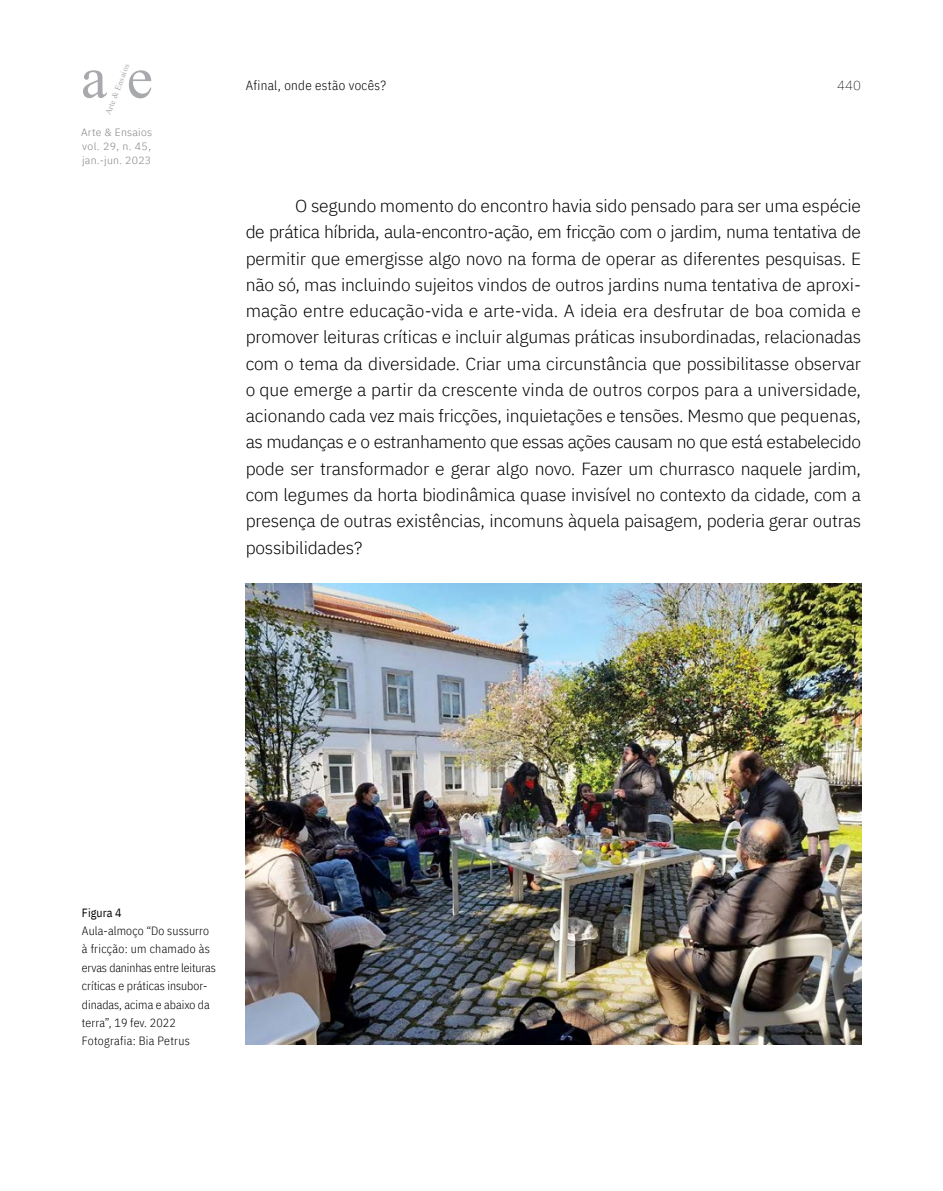
<style>
.page{position:relative;width:943px;height:1191px;background:#fff}
.page>*{position:absolute;margin:0;border:0;box-sizing:border-box;transform-origin:0 0}
.t1{font:59.15px "Times New Roman";color:#a7a9ac}
.t2{font:300 17.5px/26.2px "IBM Plex Sans";letter-spacing:-.01em;color:#000;text-align:justify}
.t3{font:300 13.12px "IBM Plex Sans Cond";letter-spacing:.025em;color:#000}
.t4{font:200 13.12px "IBM Plex Sans";color:#000}
.t5{font:300 11.9px/18.4px "IBM Plex Sans Cond";color:#000}
.t6{font:11.9px "IBM Plex Sans Cond";letter-spacing:.01em;color:#000}
.t7{font:300 10.5px/14px "IBM Plex Sans";letter-spacing:.025em;color:#808285;text-align:justify}
.t8{font:8.4px "Times New Roman";color:#a7a9ac}
</style>
<div class="page">
<img style="left:246px;top:583px;width:615px;height:461px">
<p class="t8" style="left:102px;top:112px;width:55px;rotate:-69deg">Arte &amp; Ensaios</p>
<p class="t7" style="left:81px;top:125px;width:72px">Arte &amp; Ensaios vol. 29, n. 45, jan.-jun. 2023</p>
<h1 class="t1" style="left:81px;top:36px;width:73px">a e</h1>
<p class="t3" style="left:246px;top:75px;width:142px">Afinal, onde estão vocês?</p>
<p class="t4" style="left:837px;top:75px;width:25px">440</p>
<p class="t2" style="left:246px;top:191px;width:617px;text-indent:50px">O segundo momento do encontro havia sido pensado para ser uma espécie de prática híbrida, aula-encontro-ação, em fricção com o jardim, numa tentativa de permitir que emergisse algo novo na forma de operar as diferentes pesquisas. E não só, mas incluindo sujeitos vindos de outros jardins numa tentativa de aproxi&shy;mação entre educação-vida e arte-vida. A ideia era desfrutar de boa comida e promover leituras críticas e incluir algumas práticas insubordinadas, relacionadas com o tema da diversidade. Criar uma circunstância que possibilitasse observar o que emerge a partir da crescente vinda de outros corpos para a universidade, acionando cada vez mais fricções, inquietações e tensões. Mesmo que pequenas, as mudanças e o estranhamento que essas ações causam no que está estabelecido pode ser transformador e gerar algo novo. Fazer um churrasco naquele jardim, com legumes da horta biodinâmica quase invisível no contexto da cidade, com a presença de outras existências, incomuns àquela paisagem, poderia gerar outras possibilidades?</p>
<p class="t6" style="left:82px;top:903px;width:41px">Figura 4</p>
<p class="t5" style="left:82px;top:920px;width:135px">Aula-almoço “Do sussurro à fricção: um chamado às ervas daninhas entre leituras críticas e práticas insubor&shy;dinadas, acima e abaixo da terra”, 19 fev. 2022<br>Fotografia: Bia Petrus</p>
</div>
